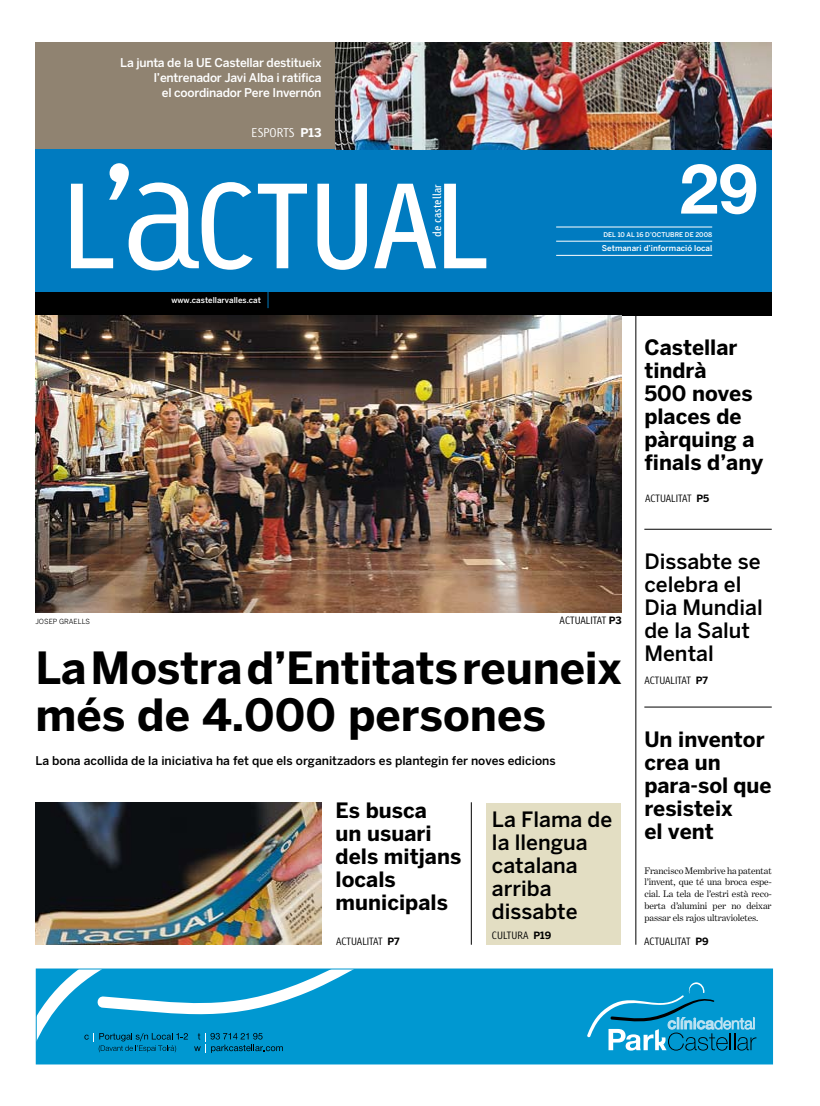
<style>
.page{position:relative;width:820px;height:1106px;background:#fff}
.page>*{position:absolute;margin:0;border:0;box-sizing:border-box;transform-origin:0 0}
.t1{font:75px "NH75";color:#fff}
.t2{font:700 44px/47.5px "Benton Sans";letter-spacing:-.005em;color:#000}
.t3{font:700 21px/23px "Benton Sans";color:#000}
.t4{font:500 21px/23px "Benton Sans";color:#000}
.t5{font:500 12px/15px "Benton Sans";letter-spacing:-.02em;color:#fff;text-align:right}
.t6{font:500 12px "Benton Sans";color:#000}
.t7{font:300 12px "Linotype Tetria";color:#fff}
.t8{font:11px "Linotype Tetria";color:#fff}
.t9{font:300 10px "Linotype Tetria";color:#000}
.t10{font:9.6px/11.9px "Benton Modern One";letter-spacing:-.01em;color:#000;text-align:justify}
.t11{font:500 8px "Benton Sans";color:#fff}
.t12{font:7px "Benton Sans";color:#000}
.t13{font:500 6.5px "Benton Sans";color:#fff}
.s1{font-family:"Benton Sans";font-weight:700}
</style>
<div class="page">
<div style="left:35px;top:43px;width:300px;height:106px;background:#908371"></div>
<div style="left:35px;top:292px;width:736px;height:23px;background:#000"></div>
<svg style="left:267px;top:292px;width:1px;height:16px"></svg>
<div style="left:35px;top:149px;width:736px;height:143px;background:#007bc0"></div>
<hr style="left:556px;top:227px;width:156px;height:1px;background:#fff">
<hr style="left:556px;top:241px;width:156px;height:1px;background:#fff">
<hr style="left:556px;top:255px;width:156px;height:1px;background:#fff">
<svg style="left:71px;top:163px;width:181px;height:107px"></svg>
<svg style="left:258px;top:184px;width:49px;height:84px"></svg>
<svg style="left:317px;top:184px;width:50px;height:86px"></svg>
<svg style="left:374px;top:184px;width:62px;height:84px"></svg>
<svg style="left:444px;top:184px;width:42px;height:84px"></svg>
<img style="left:335px;top:43px;width:436px;height:106px">
<img style="left:35px;top:315px;width:586px;height:297px">
<hr style="left:635px;top:315px;width:1px;height:629px;background:#000">
<hr style="left:644px;top:529px;width:127px;height:1px;background:#000">
<hr style="left:644px;top:707px;width:127px;height:1px;background:#000">
<div style="left:486px;top:802px;width:135px;height:142px;background:#e3dec3"></div>
<img style="left:35px;top:802px;width:286px;height:142px">
<hr style="left:471px;top:802px;width:1px;height:142px;background:#000">
<div style="left:36px;top:969px;width:736px;height:95px;background:#0098d1"></div>
<div style="left:36px;top:968px;width:736px;height:96px;border:1px solid #0098d1"></div>
<svg style="left:587px;top:982px;width:169px;height:68px"></svg>
<svg style="left:36px;top:969px;width:436px;height:95px"></svg>
<p class="t5" style="left:120px;top:55px;width:202px">La junta de la UE Castellar destitueix l’entrenador Javi Alba i ratifica<br>el coordinador Pere Invernón</p>
<p class="t7" style="left:251px;top:125px;width:71px">ESPORTS <span class="s1">P13</span></p>
<p class="t11" style="left:171px;top:296px;width:91px">www.castellarvalles.cat</p>
<p class="t8" style="left:430px;top:236px;width:54px;rotate:-90deg">de castellar</p>
<h1 class="t1" style="left:679px;top:138px;width:79px">29</h1>
<p class="t13" style="left:603px;top:230px;width:110px">DEL 10 AL 16 D’OCTUBRE DE 2008</p>
<p class="t11" style="left:601px;top:243px;width:112px">Setmanari d’informació local</p>
<h3 class="t3" style="left:644px;top:335px;width:120px">Castellar tindrà<br>500 noves places de pàrquing a finals d’any</h3>
<p class="t9" style="left:644px;top:492px;width:66px">ACTUALITAT <span class="s1">P5</span></p>
<p class="t12" style="left:35px;top:617px;width:56px">JOSEP GRAELLS</p>
<p class="t9" style="left:559px;top:614px;width:63px">ACTUALITAT <span class="s1">P3</span></p>
<h2 class="t2" style="left:35px;top:643px;width:587px">La Mostra d’Entitats reuneix més de 4.000 persones</h2>
<p class="t6" style="left:35px;top:753px;width:521px">La bona acollida de la iniciativa ha fet que els organitzadors es plantegin fer noves edicions</p>
<h3 class="t3" style="left:335px;top:798px;width:127px">Es busca<br>un usuari dels mitjans locals municipals</h3>
<p class="t9" style="left:336px;top:935px;width:65px">ACTUALITAT <span class="s1">P7</span></p>
<h3 class="t4" style="left:492px;top:807px;width:122px">La Flama de la llengua catalana arriba dissabte</h3>
<p class="t9" style="left:492px;top:929px;width:61px">CULTURA <span class="s1">P19</span></p>
<h3 class="t4" style="left:644px;top:549px;width:120px">Dissabte se celebra el<br>Dia Mundial de la Salut<br>Mental</h3>
<p class="t9" style="left:644px;top:674px;width:65px">ACTUALITAT <span class="s1">P7</span></p>
<h3 class="t3" style="left:644px;top:727px;width:129px">Un inventor crea un para-sol que resisteix<br>el vent</h3>
<p class="t10" style="left:644px;top:864px;width:129px">Francisco Membrive ha patentat l’invent, que té una broca espe· cial. La tela de l’estri està reco· berta d’alumini per no deixar passar els rajos ultravioletes.</p>
<p class="t9" style="left:643px;top:935px;width:66px">ACTUALITAT <span class="s1">P9</span></p>
</div>
